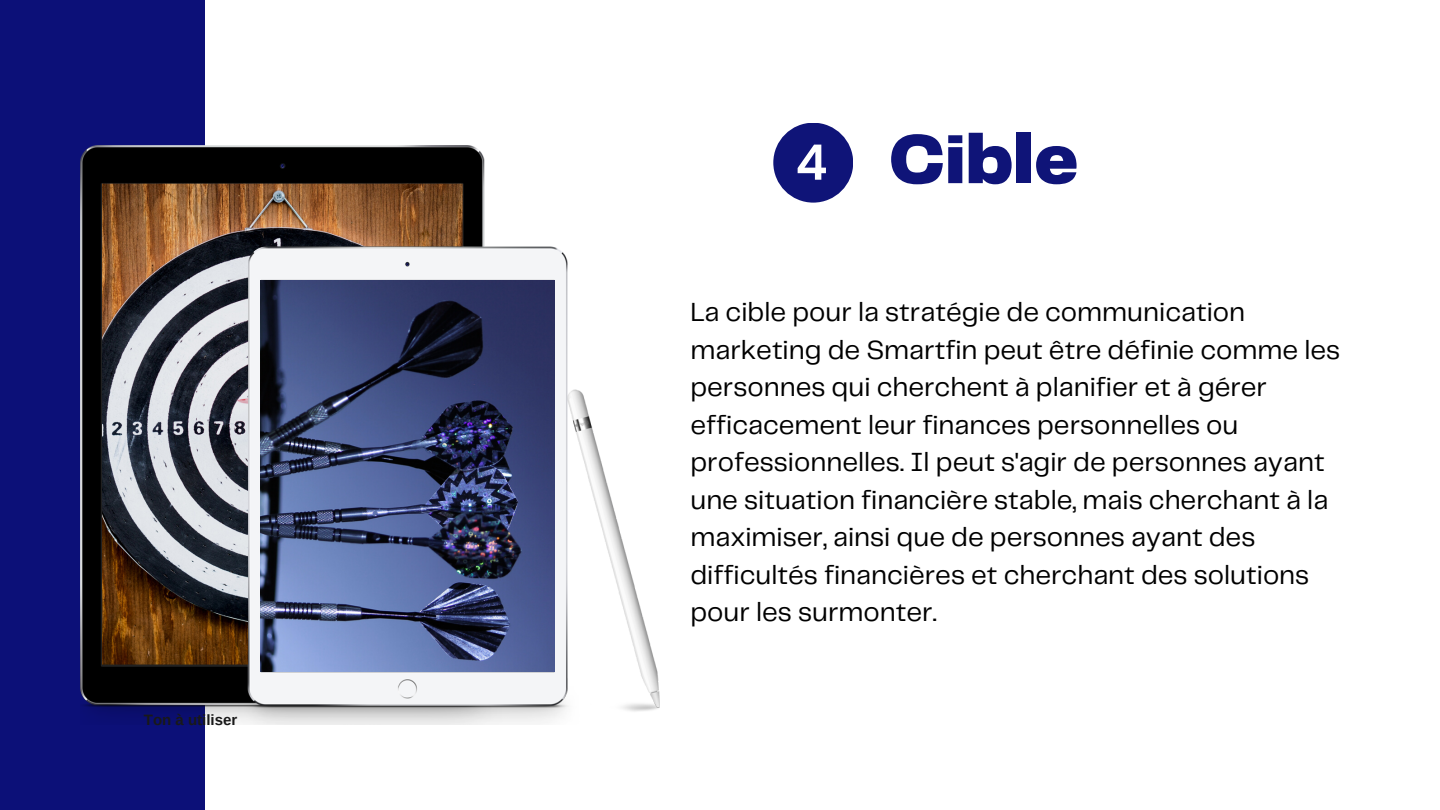
<style>
.page{position:relative;width:1440px;height:810px;background:#fff}
.page>*{position:absolute;margin:0;border:0;box-sizing:border-box;transform-origin:0 0}
.t1{font:900 72px "Telegraf";color:#0f1478}
.t2{font:27.3px/37.5px "Telegraf";color:#000}
.t3{font:700 15px "Arimo";color:#191919}
.s1{font-family:"DM Sans";font-weight:700;font-size:50.2px;color:#fff}
</style>
<div class="page">
<div style="left:0;top:0;width:205px;height:810px;background:#0c1078"></div>
<img style="left:81px;top:145px;width:578px;height:580px">
<img style="left:260px;top:280px;width:295px;height:392px">
<img style="left:102px;top:184px;width:361px;height:481px">
<div style="left:773px;top:123px;width:80px;height:80px;background:#0f1478;border-radius:50%"></div>
<p class="t3" style="left:144px;top:711px;width:95px">Ton à utiliser</p>
<h1 class="t1" style="left:795px;top:128px;width:285px"><span class="s1">4</span> Cible</h1>
<p class="t2" style="left:690px;top:295px;width:651px">La cible pour la stratégie de communication marketing de Smartfin peut être définie comme les personnes qui cherchent à planifier et à gérer efficacement leur finances personnelles ou professionnelles. Il peut s'agir de personnes ayant une situation financière stable, mais cherchant à la maximiser, ainsi que de personnes ayant des difficultés financières et cherchant des solutions pour les surmonter.</p>
</div>
